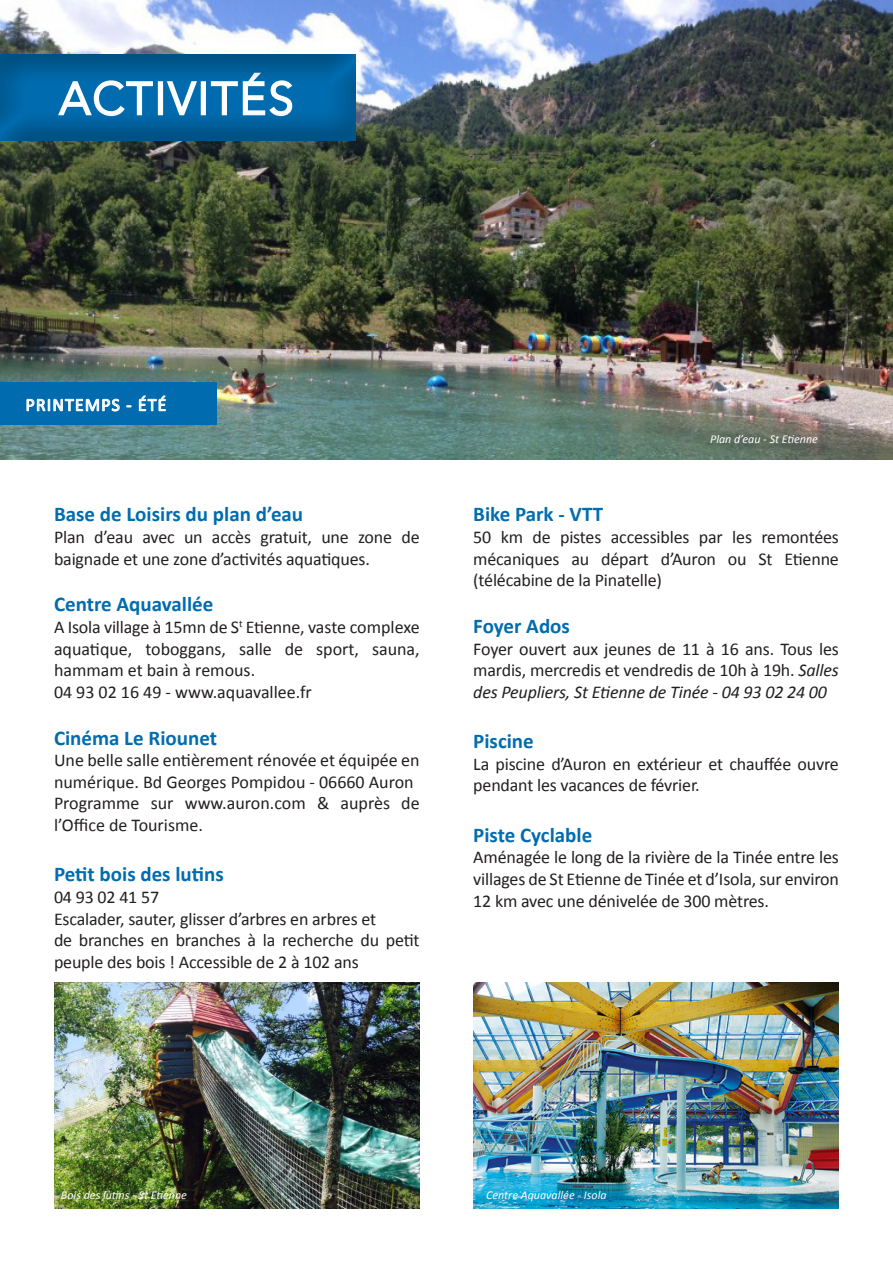
<style>
.page{position:relative;width:893px;height:1263px;background:#fff}
.page>*{position:absolute;margin:0;border:0;box-sizing:border-box;transform-origin:0 0}
.t1{font:300 45px "Avenir LT Std";letter-spacing:.05em;color:#fff}
.t2{font:700 21px "Calibri";color:#006caf}
.t3{font:18px/21.6px "Calibri";letter-spacing:-.01em;color:#231f20}
.t4{font:18px "Calibri";letter-spacing:.06em;color:#fff}
.t5{font:italic 12px "Calibri";color:#fff}
.s1{font-style:italic}
</style>
<div class="page">
<img style="left:0;top:0;width:893px;height:459px">
<div style="left:0;top:52px;width:356px;height:90px;background:#231f20;opacity:.5"></div>
<img style="left:473px;top:982px;width:366px;height:227px">
<img style="left:54px;top:982px;width:366px;height:227px">
<div style="left:0;top:383px;width:217px;height:42px;background:#006caf"></div>
<svg style="left:26px;top:398px;width:94px;height:14px"></svg>
<svg style="left:126px;top:405px;width:6px;height:3px"></svg>
<svg style="left:138px;top:395px;width:28px;height:17px"></svg>
<h1 class="t1" style="left:60px;top:72px;width:235px">ACTIVITÉS</h1>
<p class="t4" style="left:26px;top:393px;width:142px">PRINTEMPS - ÉTÉ</p>
<p class="t2" style="left:54px;top:501px;width:251px">Base de Loisirs du plan d’eau</p>
<p class="t3" style="left:54px;top:526px;width:367px">Plan d’eau avec un accès gratuit, une zone de baignade et une zone d’activités aquatiques.</p>
<p class="t2" style="left:54px;top:591px;width:161px">Centre Aquavallée</p>
<p class="t3" style="left:54px;top:616px;width:367px;text-align:justify">A Isola village à 15mn de S<sup>t</sup> Etienne, vaste complexe aquatique, toboggans, salle de sport, sauna, hammam et bain à remous.</p>
<p class="t3" style="left:54px;top:681px;width:259px">04 93 02 16 49 - www.aquavallee.fr</p>
<p class="t2" style="left:54px;top:724px;width:165px">Cinéma Le Riounet</p>
<p class="t3" style="left:54px;top:749px;width:367px">Une belle salle entièrement rénovée et équipée en numérique. Bd Georges Pompidou - 06660 Auron</p>
<p class="t3" style="left:54px;top:793px;width:367px">Programme sur www.auron.com &amp; auprès de l’Office de Tourisme.</p>
<p class="t2" style="left:54px;top:861px;width:171px">Petit bois des lutins</p>
<p class="t3" style="left:54px;top:886px;width:107px">04 93 02 41 57</p>
<p class="t3" style="left:54px;top:908px;width:324px">Escalader, sauter, glisser d’arbres en arbres et</p>
<p class="t3" style="left:54px;top:929px;width:367px">de branches en branches à la recherche du petit peuple des bois ! Accessible de 2 à 102 ans</p>
<p class="t5" style="left:710px;top:431px;width:109px">Plan d’eau - St Etienne</p>
<p class="t2" style="left:473px;top:501px;width:131px">Bike Park - VTT</p>
<p class="t3" style="left:473px;top:526px;width:367px;text-align:justify">50 km de pistes accessibles par les remontées mécaniques au départ d’Auron ou St Etienne (télécabine de la Pinatelle)</p>
<p class="t2" style="left:473px;top:613px;width:98px">Foyer Ados</p>
<p class="t3" style="left:473px;top:638px;width:367px;text-align:justify">Foyer ouvert aux jeunes de 11 à 16 ans. Tous les mardis, mercredis et vendredis de 10h à 19h. <span class="s1">Salles des Peupliers, St Etienne de Tinée - 04 93 02 24 00</span></p>
<p class="t2" style="left:473px;top:728px;width:62px">Piscine</p>
<p class="t3" style="left:473px;top:753px;width:367px">La piscine d’Auron en extérieur et chauffée ouvre pendant les vacances de février.</p>
<p class="t2" style="left:473px;top:821px;width:120px">Piste Cyclable</p>
<p class="t3" style="left:473px;top:847px;width:367px;text-align:justify">Aménagée le long de la rivière de la Tinée entre les villages de St Etienne de Tinée et d’Isola, sur environ 12 km avec une dénivelée de 300 mètres.</p>
<p class="t5" style="left:61px;top:1186px;width:128px">Bois des lutins - St Etienne</p>
<p class="t5" style="left:486px;top:1186px;width:122px">Centre Aquavallée - Isola</p>
</div>
